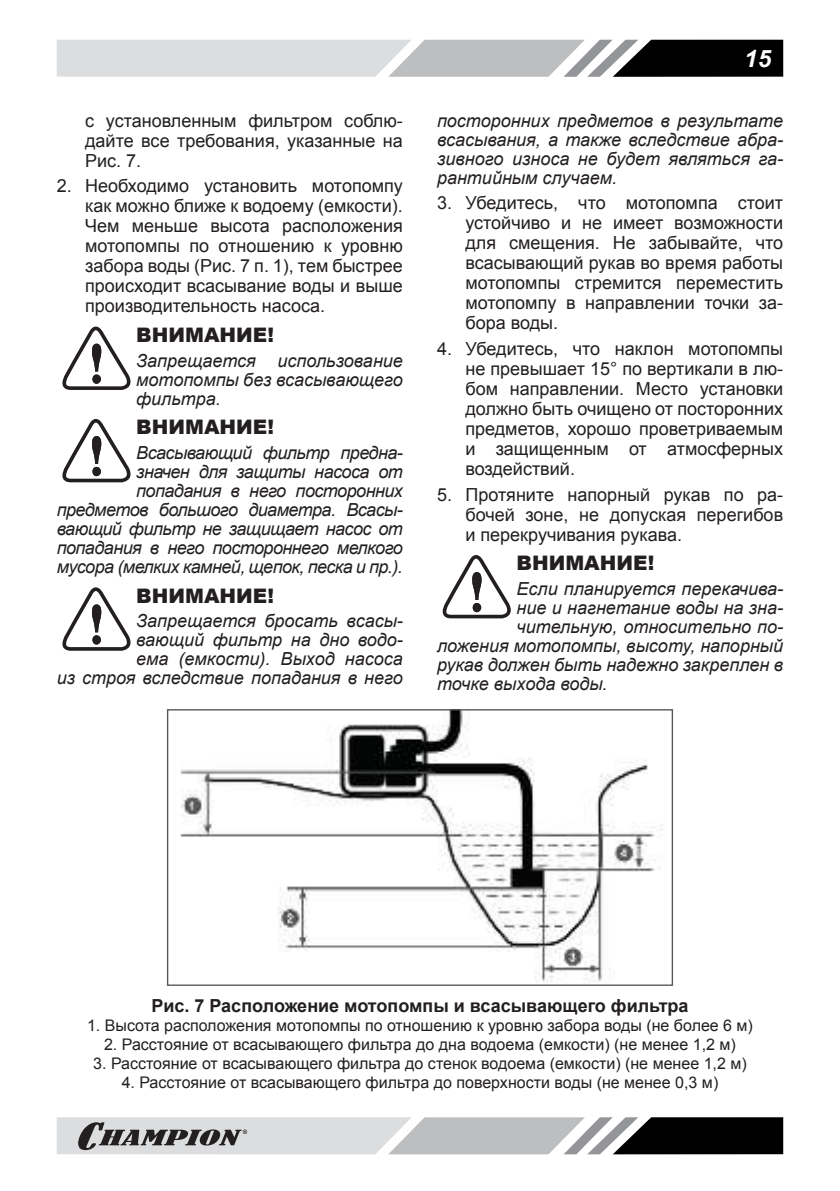
<style>
.page{position:relative;width:840px;height:1191px;background:#fff}
.page>*{position:absolute;margin:0;border:0;box-sizing:border-box;transform-origin:0 0}
.t1{font:italic 700 24px "Arial";color:#fff}
.t2{font:900 20px "Arial";color:#231f20}
.t3{font:18px/20px "Arial";color:#231f20;text-align:justify}
.t4{font:italic 18px/19px "Arial";color:#231f20;text-align:justify}
.t5{font:italic 18px/19px "Arial";letter-spacing:-.03em;color:#231f20;text-align:right}
.t6{font:700 18px "Arial";color:#231f20}
.t7{font:16px "Arial";color:#231f20}
</style>
<div class="page">
<svg style="left:57px;top:40px;width:725px;height:37px"></svg>
<svg style="left:57px;top:1117px;width:725px;height:37px"></svg>
<svg style="left:62px;top:326px;width:69px;height:64px"></svg>
<svg style="left:62px;top:419px;width:69px;height:63px"></svg>
<svg style="left:62px;top:587px;width:69px;height:64px"></svg>
<svg style="left:442px;top:555px;width:69px;height:63px"></svg>
<img style="left:180px;top:711px;width:482px;height:271px">
<div style="left:167px;top:709px;width:505px;height:277px;border:1px solid #58595b"></div>
<p class="t3" style="left:85px;top:110px;width:319px">с установленным фильтром соблю&shy;дайте все требования, указанные на Рис. 7.</p>
<p class="t3" style="left:85px;top:176px;width:319px;text-indent:-28px">2. Необходимо установить мотопомпу как можно ближе к водоему (емкости).<br>Чем меньше высота расположения мотопомпы по отношению к уровню забора воды (Рис. 7 п. 1), тем быстрее происходит всасывание воды и выше производительность насоса.</p>
<p class="t2" style="left:136px;top:320px;width:139px">ВНИМАНИЕ!</p>
<p class="t4" style="left:136px;top:351px;width:268px">Запрещается использование мотопомпы без всасывающего фильтра.</p>
<p class="t2" style="left:136px;top:413px;width:139px">ВНИМАНИЕ!</p>
<p class="t5" style="left:57px;top:443px;width:347px">Всасывающий фильтр предна-<br>значен для защиты насоса от попадания в него посторонних предметов большого диаметра. Всасы&shy;вающий фильтр не защищает насос от попадания в него постороннего мелкого мусора (мелких камней, щепок, песка и пр.).</p>
<p class="t2" style="left:136px;top:581px;width:139px">ВНИМАНИЕ!</p>
<p class="t4" style="left:57px;top:612px;width:347px;text-align:right">Запрещается бросать всасы-<br>вающий фильтр на дно водо-<br>ема (емкости). Выход насоса<br>из строя вследствие попадания в него</p>
<h1 class="t1" style="left:743px;top:44px;width:28px">15</h1>
<p class="t4" style="left:437px;top:111px;width:347px">посторонних предметов в результате всасывания, а также вследствие абра&shy;зивного износа не будет являться га&shy;рантийным случаем.</p>
<p class="t3" style="left:465px;top:193px;width:319px;text-indent:-28px">3. Убедитесь, что мотопомпа стоит устойчиво и не имеет возможности для смещения. Не забывайте, что всасывающий рукав во время работы мотопомпы стремится переместить мотопомпу в направлении точки за&shy;бора воды.</p>
<p class="t3" style="left:465px;top:339px;width:319px;text-indent:-28px">4. Убедитесь, что наклон мотопомпы не превышает 15° по вертикали в лю&shy;бом направлении. Место установки должно быть очищено от посторонних предметов, хорошо проветриваемым и защищенным от атмосферных воздействий.</p>
<p class="t3" style="left:465px;top:484px;width:319px;text-indent:-28px">5. Протяните напорный рукав по ра&shy;бочей зоне, не допуская перегибов и перекручивания рукава.</p>
<p class="t2" style="left:516px;top:549px;width:139px">ВНИМАНИЕ!</p>
<p class="t4" style="left:516px;top:579px;width:268px">Если планируется перекачива-</p>
<p class="t4" style="left:516px;top:598px;width:268px">ние и нагнетание воды на зна-</p>
<p class="t4" style="left:516px;top:617px;width:268px">чительную, относительно по-</p>
<p class="t4" style="left:437px;top:636px;width:347px">ложения мотопомпы, высоту, напорный</p>
<p class="t4" style="left:437px;top:655px;width:347px">рукав должен быть надежно закреплен в</p>
<p class="t4" style="left:437px;top:674px;width:172px">точке выхода воды.</p>
<p class="t6" style="left:151px;top:993px;width:538px">Рис. 7 Расположение мотопомпы и всасывающего фильтра</p>
<p class="t7" style="left:87px;top:1014px;width:667px">1. Высота расположения мотопомпы по отношению к уровню забора воды (не более 6 м)</p>
<p class="t7" style="left:104px;top:1033px;width:633px">2. Расстояние от всасывающего фильтра до дна водоема (емкости) (не менее 1,2 м)</p>
<p class="t7" style="left:93px;top:1053px;width:654px">3. Расстояние от всасывающего фильтра до стенок водоема (емкости) (не менее 1,2 м)</p>
<p class="t7" style="left:122px;top:1072px;width:597px">4. Расстояние от всасывающего фильтра до поверхности воды (не менее 0,3 м)</p>
</div>
